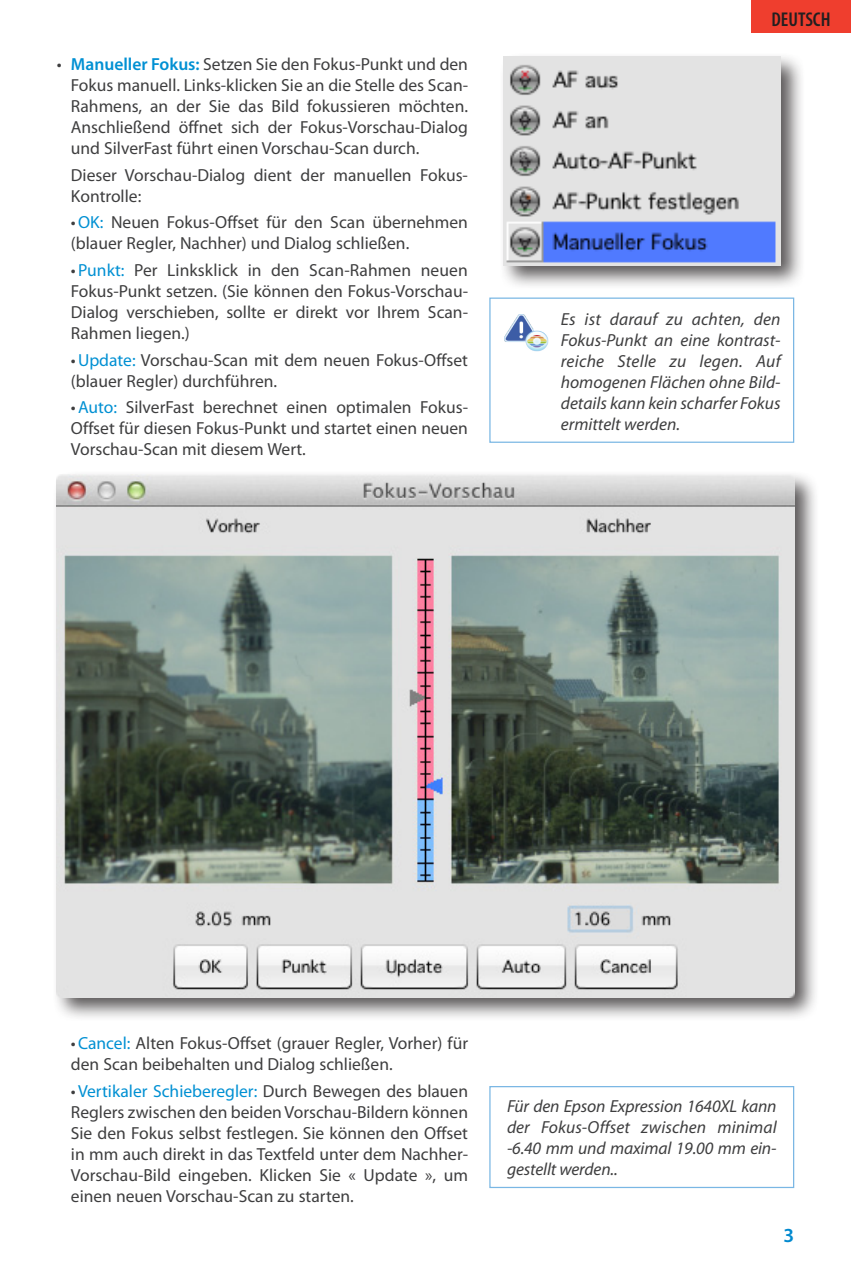
<style>
.page{position:relative;width:851px;height:1276px;background:#fff}
.page>*{position:absolute;margin:0;border:0;box-sizing:border-box;transform-origin:0 0}
.t1{font:600 condensed 20px "Myriad Pro";color:#231f20}
.t2{font:600 20px "Myriad Pro";color:#0089cf}
.Fließtext_-3mm_8pt{font:17.5px/21px "Myriad Pro";color:#3e3e3f;text-align:justify}
.Fließtext_-3mm_8pt-2{font:italic 17.5px/21px "Myriad Pro";color:#3e3e3f;text-align:justify}
.s1{font-weight:600;color:#0090d3}
.s2{color:#0090d3}
</style>
<div class="page">
<div style="left:750px;top:0;width:100px;height:33px;background:#ef3e2e"></div>
<div style="left:52px;top:470px;width:767px;height:552px;background:#231f20;opacity:.75"></div>
<img style="left:57px;top:475px;width:737px;height:522px">
<div style="left:498px;top:52px;width:307px;height:238px;background:#231f20;opacity:.75"></div>
<img style="left:503px;top:57px;width:277px;height:208px">
<div style="left:489px;top:1086px;width:305px;height:102px;border:1px solid #7ab7e4"></div>
<div style="left:489px;top:297px;width:305px;height:146px;border:1px solid #7ab7e4"></div>
<img style="left:504px;top:314px;width:44px;height:38px">
<p class="Fließtext_-3mm_8pt" style="left:71px;top:53px;width:398px;text-indent:-14px">• <span class="s1">Manueller Fokus:</span> Setzen Sie den Fokus-Punkt und den Fokus manuell. Links-klicken Sie an die Stelle des Scan-Rahmens, an der Sie das Bild fokussieren möchten.<br>Anschließend öffnet sich der Fokus-Vorschau-Dialog und SilverFast führt einen Vorschau-Scan durch.</p>
<p class="Fließtext_-3mm_8pt" style="left:71px;top:164px;width:398px">Dieser Vorschau-Dialog dient der manuellen Fokus-<br>Kontrolle:</p>
<p class="Fließtext_-3mm_8pt" style="left:71px;top:212px;width:398px">• <span class="s2">OK:</span> Neuen Fokus-Offset für den Scan übernehmen (blauer Regler, Nachher) und Dialog schließen.</p>
<p class="Fließtext_-3mm_8pt" style="left:71px;top:259px;width:398px">• <span class="s2">Punkt:</span> Per Linksklick in den Scan-Rahmen neuen Fokus-Punkt setzen. (Sie können den Fokus-Vorschau-Dialog verschieben, sollte er direkt vor Ihrem Scan-Rahmen liegen.)</p>
<p class="Fließtext_-3mm_8pt" style="left:71px;top:349px;width:398px">• <span class="s2">Update:</span> Vorschau-Scan mit dem neuen Fokus-Offset (blauer Regler) durchführen.</p>
<p class="Fließtext_-3mm_8pt" style="left:71px;top:397px;width:398px">• <span class="s2">Auto:</span> SilverFast berechnet einen optimalen Fokus-Offset für diesen Fokus-Punkt und startet einen neuen Vorschau-Scan mit diesem Wert.</p>
<p class="t1" style="left:771px;top:7px;width:61px">DEUTSCH</p>
<p class="Fließtext_-3mm_8pt-2" style="left:560px;top:308px;width:221px">Es ist darauf zu achten, den Fokus-Punkt an eine kontrast&shy;reiche Stelle zu legen. Auf homogenen Flächen ohne Bild&shy;details kann kein scharfer Fokus ermittelt werden.</p>
<p class="Fließtext_-3mm_8pt" style="left:71px;top:1032px;width:398px">• <span class="s2">Cancel:</span> Alten Fokus-Offset (grauer Regler, Vorher) für den Scan beibehalten und Dialog schließen.</p>
<p class="Fließtext_-3mm_8pt" style="left:71px;top:1080px;width:398px">• <span class="s2">Vertikaler Schieberegler:</span> Durch Bewegen des blauen Reglers zwischen den beiden Vorschau-Bildern können Sie den Fokus selbst festlegen. Sie können den Offset in mm auch direkt in das Textfeld unter dem Nachher-Vorschau-Bild eingeben. Klicken Sie « Update », um einen neuen Vorschau-Scan zu starten.</p>
<p class="Fließtext_-3mm_8pt-2" style="left:507px;top:1095px;width:271px">Für den Epson Expression 1640XL kann der Fokus-Offset zwischen minimal -6.40 mm und maximal 19.00 mm ein&shy;gestellt werden..</p>
<p class="t2" style="left:783px;top:1222px;width:12px">3</p>
</div>
